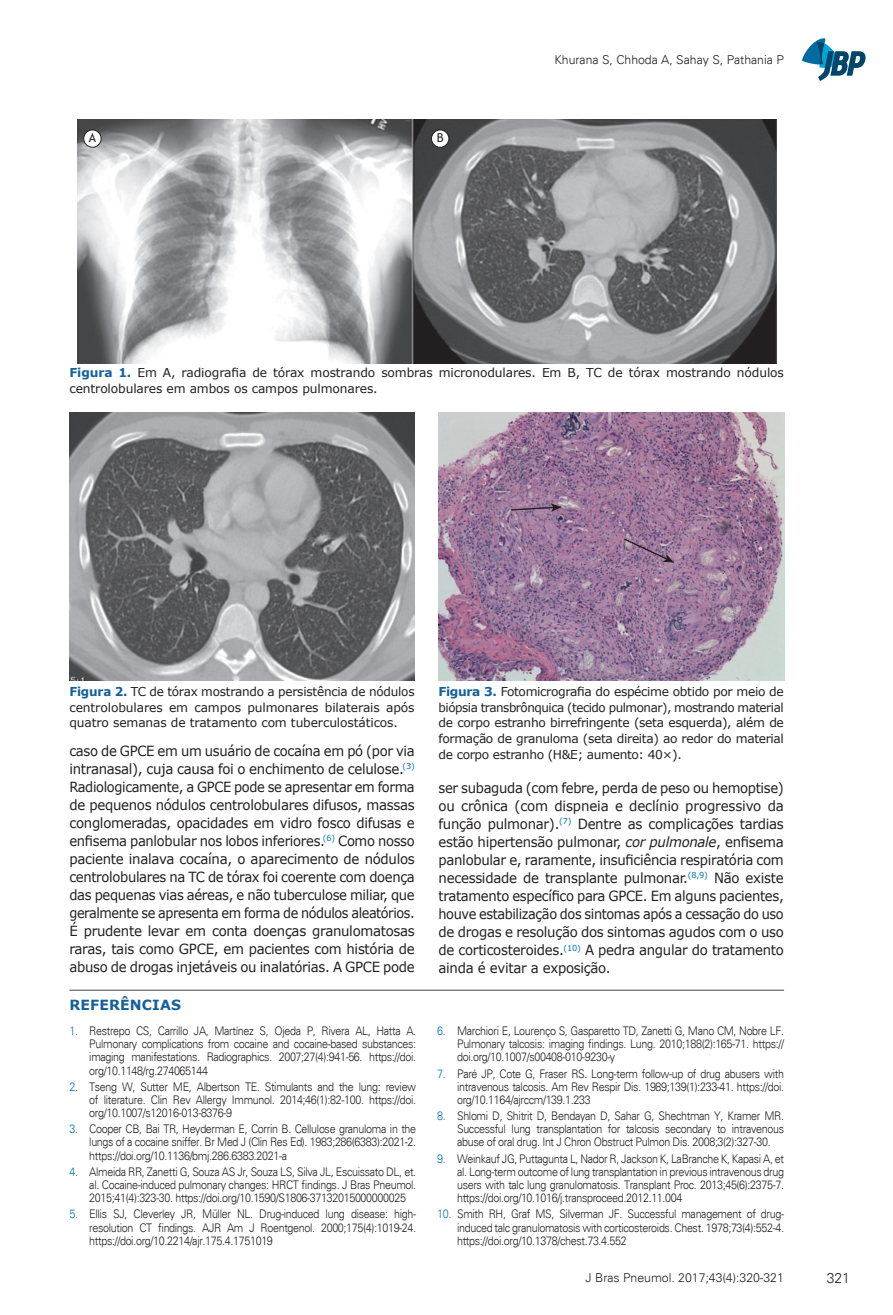
<style>
.page{position:relative;width:893px;height:1315px;background:#fff}
.page>*{position:absolute;margin:0;border:0;box-sizing:border-box;transform-origin:0 0}
.Corpo_PT{font:14px/18px "Verdana";letter-spacing:-.02em;color:#231f20;text-align:justify;scale:.94 1}
.Título_Refer{font:700 14px "Verdana";letter-spacing:.01em;color:#15609a}
.t1{font:300 14px "Univers";color:#231f20}
.Legendas{font:12.25px/15.8px "Verdana";letter-spacing:-.01em;color:#231f20;text-align:justify}
.rodapé{font:300 12.25px "Univers";color:#231f20}
.t2{font:12.25px "Trebuchet MS";color:#231f20}
.t3{font:300 11.9px/13.1px "Univers";letter-spacing:-.03em;color:#231f20;text-align:justify;scale:.9 1}
.s1{font-weight:700;color:#15609a}
.s2{color:#0072bc}
.s3{font-style:italic}
</style>
<div class="page">
<svg style="left:802px;top:38px;width:64px;height:43px"></svg>
<img style="left:77px;top:119px;width:699px;height:244px">
<div style="left:84px;top:130px;width:17px;height:17px;background:#fff;border-radius:50%"></div>
<div style="left:83px;top:129px;width:19px;height:19px;border:1px solid #231f20;border-radius:50%"></div>
<div style="left:431px;top:130px;width:18px;height:17px;background:#fff;border-radius:50%"></div>
<div style="left:431px;top:129px;width:18px;height:19px;border:1px solid #231f20;border-radius:50%"></div>
<img style="left:69px;top:413px;width:346px;height:267px">
<img style="left:439px;top:413px;width:345px;height:267px">
<svg style="left:510px;top:503px;width:51px;height:9px"></svg>
<svg style="left:623px;top:538px;width:51px;height:24px"></svg>
<hr style="left:69px;top:990px;width:715px;height:1px;background:#454647">
<p class="t2" style="left:89px;top:131px;width:9px">A</p>
<p class="t2" style="left:437px;top:131px;width:8px">B</p>
<p class="rodapé" style="left:554px;top:52px;width:231px">Khurana S, Chhoda A, Sahay S, Pathania P</p>
<p class="Legendas" style="left:69px;top:364px;width:716px"><span class="s1">Figura 1.</span> Em A, radiografia de tórax mostrando sombras micronodulares. Em B, TC de tórax mostrando nódulos centrolobulares em ambos os campos pulmonares.</p>
<p class="Legendas" style="left:69px;top:683px;width:347px"><span class="s1">Figura 2.</span> TC de tórax mostrando a persistência de nódulos centrolobulares em campos pulmonares bilaterais após quatro semanas de tratamento com tuberculostáticos.</p>
<p class="Corpo_PT" style="left:69px;top:741px;width:369px">caso de GPCE em um usuário de cocaína em pó (por via intranasal), cuja causa foi o enchimento de celulose.<sup>(3)<br></sup>Radiologicamente, a GPCE pode se apresentar em forma de pequenos nódulos centrolobulares difusos, massas conglomeradas, opacidades em vidro fosco difusas e enfisema panlobular nos lobos inferiores.<sup>(6)</sup> Como nosso paciente inalava cocaína, o aparecimento de nódulos centrolobulares na TC de tórax foi coerente com doença das pequenas vias aéreas, e não tuberculose miliar, que geralmente se apresenta em forma de nódulos aleatórios.<br>É prudente levar em conta doenças granulomatosas raras, tais como GPCE, em pacientes com história de abuso de drogas injetáveis ou inalatórias. A GPCE pode</p>
<p class="Título_Refer" style="left:69px;top:995px;width:113px">REFERÊNCIAS</p>
<p class="t3" style="left:89px;top:1024px;width:365px;text-indent:-20px"><span class="s2">1.</span> Restrepo CS, Carrillo JA, Martínez S, Ojeda P, Rivera AL, Hatta A.<br>Pulmonary complications from cocaine and cocaine-based substances: imaging manifestations. Radiographics. 2007;27(4):941-56. https://doi. org/10.1148/rg.274065144</p>
<p class="t3" style="left:89px;top:1080px;width:365px;text-indent:-20px"><span class="s2">2.</span> Tseng W, Sutter ME, Albertson TE. Stimulants and the lung: review of literature. Clin Rev Allergy Immunol. 2014;46(1):82-100. https://doi. org/10.1007/s12016-013-8376-9</p>
<p class="t3" style="left:89px;top:1122px;width:365px;text-indent:-20px"><span class="s2">3.</span> Cooper CB, Bai TR, Heyderman E, Corrin B. Cellulose granuloma in the lungs of a cocaine sniffer. Br Med J (Clin Res Ed). 1983;286(6383):2021-2. https://doi.org/10.1136/bmj.286.6383.2021-a</p>
<p class="t3" style="left:89px;top:1165px;width:365px;text-indent:-20px"><span class="s2">4.</span> Almeida RR, Zanetti G, Souza AS Jr, Souza LS, Silva JL, Escuissato DL, et. al. Cocaine-induced pulmonary changes: HRCT findings. J Bras Pneumol.<br>2015;41(4):323-30. https://doi.org/10.1590/S1806-37132015000000025</p>
<p class="t3" style="left:89px;top:1207px;width:365px;text-indent:-20px"><span class="s2">5.</span> Ellis SJ, Cleverley JR, Müller NL. Drug-induced lung disease: high&shy;resolution CT findings. AJR Am J Roentgenol. 2000;175(4):1019-24. https://doi.org/10.2214/ajr.175.4.1751019</p>
<p class="Legendas" style="left:439px;top:683px;width:347px"><span class="s1">Figura 3.</span> Fotomicrografia do espécime obtido por meio de biópsia transbrônquica (tecido pulmonar), mostrando material de corpo estranho birrefringente (seta esquerda), além de formação de granuloma (seta direita) ao redor do material de corpo estranho (H&amp;E; aumento: 40×).</p>
<p class="Corpo_PT" style="left:439px;top:778px;width:369px">ser subaguda (com febre, perda de peso ou hemoptise) ou crônica (com dispneia e declínio progressivo da função pulmonar).<sup>(7)</sup> Dentre as complicações tardias estão hipertensão pulmonar, <span class="s3">cor pulmonale</span>, enfisema panlobular e, raramente, insuficiência respiratória com necessidade de transplante pulmonar.<sup>(8,9)</sup> Não existe tratamento específico para GPCE. Em alguns pacientes, houve estabilização dos sintomas após a cessação do uso de drogas e resolução dos sintomas agudos com o uso de corticosteroides.<sup>(10)</sup> A pedra angular do tratamento ainda é evitar a exposição.</p>
<p class="t3" style="left:457px;top:1024px;width:365px;text-indent:-20px"><span class="s2">6.</span> Marchiori E, Lourenço S, Gasparetto TD, Zanetti G, Mano CM, Nobre LF.<br>Pulmonary talcosis: imaging findings. Lung. 2010;188(2):165-71. https:// doi.org/10.1007/s00408-010-9230-y</p>
<p class="t3" style="left:457px;top:1066px;width:365px;text-indent:-20px"><span class="s2">7.</span> Paré JP, Cote G, Fraser RS. Long-term follow-up of drug abusers with intravenous talcosis. Am Rev Respir Dis. 1989;139(1):233-41. https://doi. org/10.1164/ajrccm/139.1.233</p>
<p class="t3" style="left:457px;top:1109px;width:365px;text-indent:-20px"><span class="s2">8.</span> Shlomi D, Shitrit D, Bendayan D, Sahar G, Shechtman Y, Kramer MR.<br>Successful lung transplantation for talcosis secondary to intravenous abuse of oral drug. Int J Chron Obstruct Pulmon Dis. 2008;3(2):327-30.</p>
<p class="t3" style="left:457px;top:1151px;width:365px;text-indent:-20px"><span class="s2">9.</span> Weinkauf JG, Puttagunta L, Nador R, Jackson K, LaBranche K, Kapasi A, et al. Long-term outcome of lung transplantation in previous intravenous drug users with talc lung granulomatosis. Transplant Proc. 2013;45(6):2375-7. https://doi.org/10.1016/j.transproceed.2012.11.004</p>
<p class="t3" style="left:457px;top:1207px;width:365px;text-indent:-20px"><span class="s2">10.</span> Smith RH, Graf MS, Silverman JF. Successful management of drug&shy;induced talc granulomatosis with corticosteroids. Chest. 1978;73(4):552-4. https://doi.org/10.1378/chest.73.4.552</p>
<p class="rodapé" style="left:586px;top:1270px;width:200px">J Bras Pneumol. 2017;43(4):320-321</p>
<p class="t1" style="left:827px;top:1269px;width:25px">321</p>
</div>
